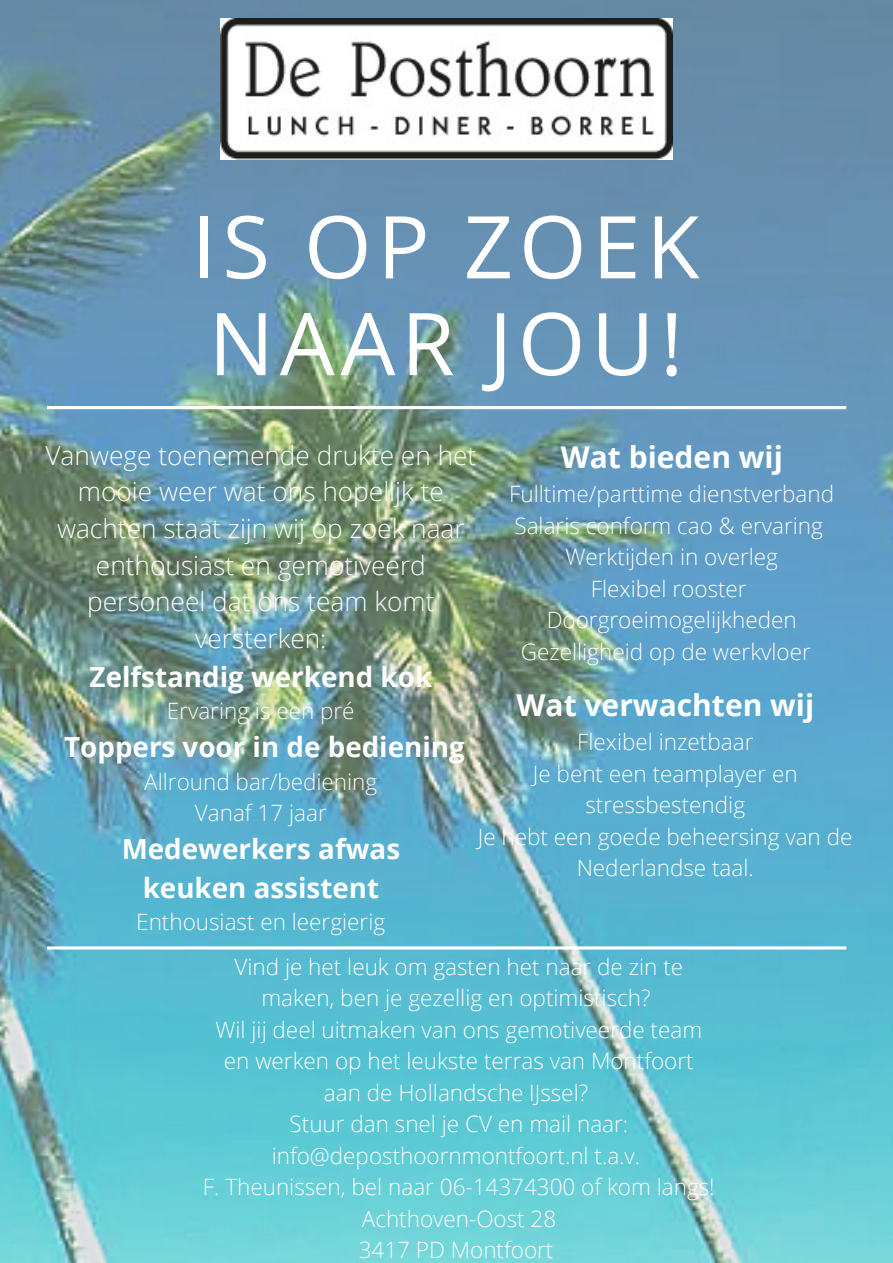
<style>
.page{position:relative;width:893px;height:1263px;background:#fff}
.page>*{position:absolute;margin:0;border:0;box-sizing:border-box;transform-origin:0 0}
.t1{font:86.7px/96.8px "Open Sans";letter-spacing:.07em;color:#fff}
.t2{font:700 30px "Open Sans";color:#fff}
.t3{font:700 27.75px "Open Sans";color:#fdfdfd}
.t4{font:300 26.25px/36.6px "Open Sans";color:#fdfdfd;text-align:center}
.t5{font:300 22.5px/31.5px "Open Sans";color:#fff;text-align:center}
.t6{font:300 22.5px "Open Sans";color:#fdfdfd}
</style>
<div class="page">
<img style="left:0;top:0;width:893px;height:1263px">
<svg style="left:47px;top:406px;width:799px;height:3px"></svg>
<svg style="left:47px;top:946px;width:799px;height:3px"></svg>
<img style="left:220px;top:19px;width:452px;height:141px">
<p class="t1" style="left:192px;top:196px;width:509px">IS OP ZOEK<br>NAAR JOU!</p>
<p class="t4" style="left:45px;top:436px;width:432px">Vanwege toenemende drukte en het mooie weer wat ons hopelijk te wachten staat zijn wij op zoek naar enthousiast en gemotiveerd personeel dat ons team komt versterken:</p>
<p class="t3" style="left:90px;top:657px;width:344px">Zelfstandig werkend kok</p>
<p class="t6" style="left:167px;top:695px;width:189px">Ervaring is een pré</p>
<p class="t3" style="left:64px;top:727px;width:402px">Toppers voor in de bediening</p>
<p class="t6" style="left:144px;top:765px;width:234px">Allround bar/bediening</p>
<p class="t6" style="left:195px;top:797px;width:133px">Vanaf 17 jaar</p>
<p class="t3" style="left:122px;top:829px;width:280px">Medewerkers afwas</p>
<p class="t3" style="left:143px;top:868px;width:238px">keuken assistent</p>
<p class="t6" style="left:136px;top:906px;width:250px">Enthousiast en leergierig</p>
<p class="t2" style="left:561px;top:436px;width:224px">Wat bieden wij</p>
<p class="t5" style="left:509px;top:478px;width:326px">Fulltime/parttime dienstverband</p>
<p class="t5" style="left:514px;top:509px;width:310px">Salaris conform cao &amp; ervaring</p>
<p class="t5" style="left:565px;top:541px;width:214px">Werktijden in overleg</p>
<p class="t5" style="left:591px;top:572px;width:157px">Flexibel rooster</p>
<p class="t5" style="left:547px;top:604px;width:251px">Doorgroeimogelijkheden</p>
<p class="t5" style="left:521px;top:635px;width:292px">Gezelligheid op de werkvloer</p>
<p class="t2" style="left:516px;top:684px;width:299px">Wat verwachten wij</p>
<p class="t5" style="left:577px;top:726px;width:178px">Flexibel inzetbaar</p>
<p class="t5" style="left:533px;top:757px;width:266px">Je bent een teamplayer en stressbestendig</p>
<p class="t5" style="left:478px;top:820px;width:376px">Je hebt een goede beheersing van de<br>Nederlandse taal.</p>
<p class="t5" style="left:234px;top:950px;width:450px">Vind je het leuk om gasten het naar de zin te maken, ben je gezellig en optimistisch?</p>
<p class="t5" style="left:215px;top:1013px;width:488px">Wil jij deel uitmaken van ons gemotiveerde team en werken op het leukste terras van Montfoort aan de Hollandsche IJssel?</p>
<p class="t5" style="left:272px;top:1108px;width:370px">Stuur dan snel je CV en mail naar: info@deposthoornmontfoort.nl t.a.v.</p>
<p class="t5" style="left:203px;top:1171px;width:513px">F. Theunissen, bel naar 06-14374300 of kom langs!<br>Achthoven-Oost 28</p>
<p class="t5" style="left:359px;top:1234px;width:196px">3417 PD Montfoort</p>
</div>
